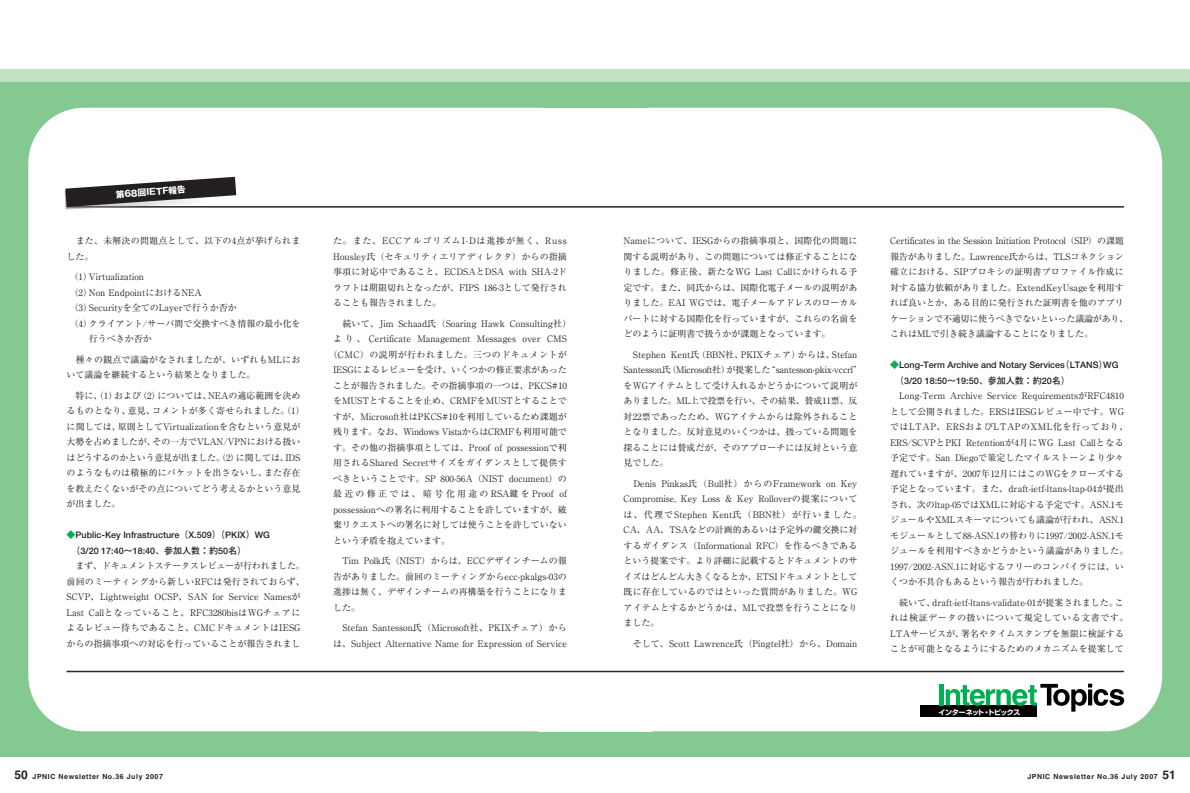
<style>
.page{position:relative;width:1190px;height:793px;background:#fff}
.page>*{position:absolute;margin:0;border:0;box-sizing:border-box;transform-origin:0 0}
.t1{font:9px/15.5px "Ryumin";color:#231f20}
.t2{font:700 9px/15.5px "Futo Go B101";color:#231f20}
.t3{font:9px "Ryumin";letter-spacing:-.025em;color:#231f20}
.t4{font:9px "Ryumin";letter-spacing:.025em;color:#231f20}
.t5{font:9px/15.5px "Ryumin";letter-spacing:.02em;color:#231f20}
.t6{font:9px "Ryumin";letter-spacing:.045em;color:#231f20}
.t7{font:9px "Ryumin";letter-spacing:.25em;color:#231f20}
.t8{font:700 8.7px "Gothic MB101";color:#fff}
.t9{font:7px "Midashi Go MB31";letter-spacing:.085em;color:#231f20}
.t10{font:700 7px "Shin Go";letter-spacing:-.055em;color:#fff}
.s1{color:#00af52}
.s2{font-size:12px}
</style>
<div class="page">
<div style="left:595px;top:70px;width:595px;height:687px;background:#84c991"></div>
<div style="left:0;top:70px;width:595px;height:687px;background:#84c991"></div>
<div style="left:595px;top:70px;width:595px;height:12px;background:#c1e2c3"></div>
<div style="left:595px;top:108px;width:567px;height:623px;background:#fff;border-radius:56px"></div>
<div style="left:28px;top:108px;width:567px;height:623px;background:#fff;border-radius:56px"></div>
<div style="left:539px;top:108px;width:113px;height:623px;background:#fff"></div>
<div style="left:0;top:70px;width:595px;height:12px;background:#c1e2c3"></div>
<hr style="left:595px;top:672px;width:529px;height:1px;background:#231f20">
<hr style="left:67px;top:672px;width:528px;height:1px;background:#231f20">
<hr style="left:595px;top:207px;width:529px;height:1px;background:#231f20">
<hr style="left:595px;top:671px;width:529px;height:1px;background:#231f20">
<hr style="left:67px;top:671px;width:528px;height:1px;background:#231f20">
<div style="left:920px;top:705px;width:117px;height:12px;background:#000"></div>
<div style="left:939px;top:684px;width:5px;height:21px;background:#00af52"></div>
<svg style="left:946px;top:684px;width:178px;height:28px"></svg>
<svg style="left:65px;top:177px;width:171px;height:32px"></svg>
<hr style="left:67px;top:207px;width:528px;height:1px;background:#231f20">
<p class="t8" style="left:116px;top:191px;width:72px;rotate:-4deg">第68回IETF報告</p>
<p class="t5" style="left:67px;top:234px;width:235px;text-indent:9px">また、未解決の問題点として、以下の4点が挙げられました。</p>
<p class="t1" style="left:70px;top:270px;width:76px">（1）Virtualization</p>
<p class="t1" style="left:70px;top:286px;width:134px">（2）Non EndpointにおけるNEA</p>
<p class="t1" style="left:70px;top:301px;width:169px">（3）Securityを全てのLayerで行うか否か</p>
<p class="t1" style="left:70px;top:317px;width:232px">（4）クライアント/サーバ間で交換すべき情報の最小化を</p>
<p class="t1" style="left:89px;top:332px;width:64px">行うべきか否か</p>
<p class="t1" style="left:67px;top:353px;width:235px;text-indent:9px">種々の観点で議論がなされましたが、いずれもMLにおいて議論を継続するという結果となりました。</p>
<p class="t1" style="left:67px;top:389px;width:240px;text-indent:9px">特に、（1）および（2）については、NEAの適応範囲を決めるものとなり、意見、コメントが多く寄せられました。（1）に関しては、原則としてVirtualizationを含むという意見が大勢を占めましたが、その一方でVLAN/VPNにおける扱いはどうするのかという意見が出ました。（2）に関しては、IDSのようなものは積極的にパケットを出さないし、また存在を教えたくないがその点についてどう考えるかという意見が出ました。</p>
<p class="t2" style="left:72px;top:528px;width:200px;text-indent:-5px"><span class="s1">◆</span>Public-Key Infrastructure（X.509）（PKIX）WG（3/20 17:40～18:40、参加人数：約50名）</p>
<p class="t1" style="left:67px;top:559px;width:240px;text-indent:9px">まず、ドキュメントステータスレビューが行われました。前回のミーティングから新しいRFCは発行されておらず、SCVP、Lightweight OCSP、SAN for Service NamesがLast Callとなっていること、RFC3280bisはWGチェアによるレビュー待ちであること、CMCドキュメントはIESGからの指摘事項への対応を行っていることが報告されまし</p>
<p class="t1" style="left:333px;top:234px;width:235px;text-align:justify">た。また、ECCアルゴリズムI-Dは進捗が無く、Russ Housley氏（セキュリティエリアディレクタ）からの指摘事項に対応中であること、ECDSAとDSA with SHA-2ドラフトは期限切れとなったが、FIPS 186-3として発行されることも報告されました。</p>
<p class="t1" style="left:342px;top:317px;width:231px">続いて、Jim Schaad氏（Soaring Hawk Consulting社）</p>
<p class="t1" style="left:333px;top:332px;width:235px">より、 Certificate Management Messages over CMS</p>
<p class="t6" style="left:329px;top:351px;width:240px">（CMC）の説明が行われました。三つのドキュメントが</p>
<p class="t1" style="left:333px;top:363px;width:235px">IESGによるレビューを受け、いくつかの修正要求があった</p>
<p class="t1" style="left:333px;top:379px;width:235px">ことが報告されました。その指摘事項の一つは、PKCS#10</p>
<p class="t1" style="left:333px;top:394px;width:235px">をMUSTとすることを止め、CRMFをMUSTとすることで</p>
<p class="t1" style="left:333px;top:410px;width:235px">すが、Microsoft社はPKCS#10を利用しているため課題が</p>
<p class="t3" style="left:333px;top:429px;width:235px">残ります。なお、Windows VistaからはCRMFも利用可能で</p>
<p class="t1" style="left:333px;top:441px;width:235px">す。その他の指摘事項としては、Proof of possessionで利</p>
<p class="t4" style="left:333px;top:460px;width:235px">用されるShared Secretサイズをガイダンスとして提供す</p>
<p class="t1" style="left:333px;top:472px;width:235px">べきということです。SP 800-56A（NIST document）の</p>
<p class="t7" style="left:333px;top:491px;width:235px">最近の修正では、暗号化用途のRSA鍵をProof of</p>
<p class="t1" style="left:333px;top:503px;width:235px">possessionへの署名に利用することを許していますが、破</p>
<p class="t1" style="left:333px;top:518px;width:235px">棄リクエストへの署名に対しては使うことを許していない</p>
<p class="t1" style="left:333px;top:534px;width:118px">という矛盾を抱えています。</p>
<p class="t1" style="left:333px;top:554px;width:235px;text-align:justify;text-indent:9px">Tim Polk氏（NIST）からは、ECCデザインチームの報告がありました。前回のミーティングからecc-pkalgs-03の進捗は無く、デザインチームの再構築を行うことになりました。</p>
<p class="t1" style="left:333px;top:621px;width:235px;text-align:right">Stefan Santesson氏（Microsoft社、PKIXチェア）からは、Subject Alternative Name for Expression of Service</p>
<p class="t1" style="left:624px;top:234px;width:235px;text-align:justify">Nameについて、IESGからの指摘事項と、国際化の問題に関する説明があり、この問題については修正することになりました。修正後、新たなWG Last Callにかけられる予定です。また、同氏からは、国際化電子メールの説明がありました。EAI WGでは、電子メールアドレスのローカルパートに対する国際化を行っていますが、これらの名前をどのように証明書で扱うかが課題となっています。</p>
<p class="t1" style="left:624px;top:348px;width:240px;text-indent:9px">Stephen Kent氏（BBN社、PKIXチェア）からは、Stefan<br>Santesson氏（Microsoft社）が提案した“santesson-pkix-vccrl”をWGアイテムとして受け入れるかどうかについて説明がありました。ML上で投票を行い、その結果、賛成11票、反対22票であったため、WGアイテムからは除外されることとなりました。反対意見のいくつかは、扱っている問題を探ることには賛成だが、そのアプローチには反対という意見でした。</p>
<p class="t1" style="left:624px;top:477px;width:240px;text-indent:10px">Denis Pinkas氏（Bull社）からのFramework on Key<br>Compromise, Key Loss &amp; Key Rolloverの提案については、代理でStephen Kent氏（BBN社）が行いました。<br>CA、AA、TSAなどの計画的あるいは予定外の鍵交換に対するガイダンス（Informational RFC）を作るべきであるという提案です。より詳細に記載するとドキュメントのサイズはどんどん大きくなるとか、ETSIドキュメントとして既に存在しているのではといった質問がありました。WGアイテムとするかどうかは、MLで投票を行うことになりました。</p>
<p class="t1" style="left:633px;top:637px;width:226px">そして、Scott Lawrence氏（Pingtel社）から、Domain</p>
<p class="t1" style="left:890px;top:234px;width:240px">Certificates in the Session Initiation Protocol（SIP）の課題報告がありました。Lawrence氏からは、TLSコネクション確立における、SIPプロキシの証明書プロファイル作成に対する協力依頼がありました。ExtendKeyUsageを利用すれば良いとか、ある目的に発行された証明書を他のアプリケーションで不適切に使うべきでないといった議論があり、これはMLで引き続き議論することになりました。</p>
<p class="t2" style="left:895px;top:358px;width:225px;text-indent:-5px"><span class="s1">◆</span>Long-Term Archive and Notary Services（LTANS）WG（3/20 18:50～19:50、参加人数：約20名）</p>
<p class="t1" style="left:890px;top:389px;width:240px;text-indent:9px">Long-Term Archive Service RequirementsがRFC4810として公開されました。ERSはIESGレビュー中です。WGではLTAP、ERSおよびLTAPのXML化を行っており、ERS/SCVPとPKI Retentionが4月にWG Last Callとなる予定です。San Diegoで策定したマイルストーンより少々遅れていますが、2007年12月にはこのWGをクローズする予定となっています。また、draft-ietf-ltans-ltap-04が提出され、次のltap-05ではXMLに対応する予定です。ASN.1モジュールやXMLスキーマについても議論が行われ、ASN.1モジュールとして88-ASN.1の替わりに1997/2002-ASN.1モジュールを利用すべきかどうかという議論がありました。1997/2002-ASN.1に対応するフリーのコンパイラには、いくつか不具合もあるという報告が行われました。</p>
<p class="t1" style="left:890px;top:596px;width:240px;text-align:center">続いて、draft-ietf-ltans-validate-01が提案されました。こ<br>れは検証データの扱いについて規定している文書です。LTAサービスが、署名やタイムスタンプを無限に検証することが可能となるようにするためのメカニズムを提案して</p>
<p class="t10" style="left:939px;top:709px;width:83px">インターネット・トピックス</p>
<p class="t9" style="left:15px;top:774px;width:150px"><span class="s2">50</span> JPNIC Newsletter No.36 July 2007</p>
<p class="t9" style="left:1027px;top:774px;width:150px">JPNIC Newsletter No.36 July 2007 <span class="s2">51</span></p>
</div>
